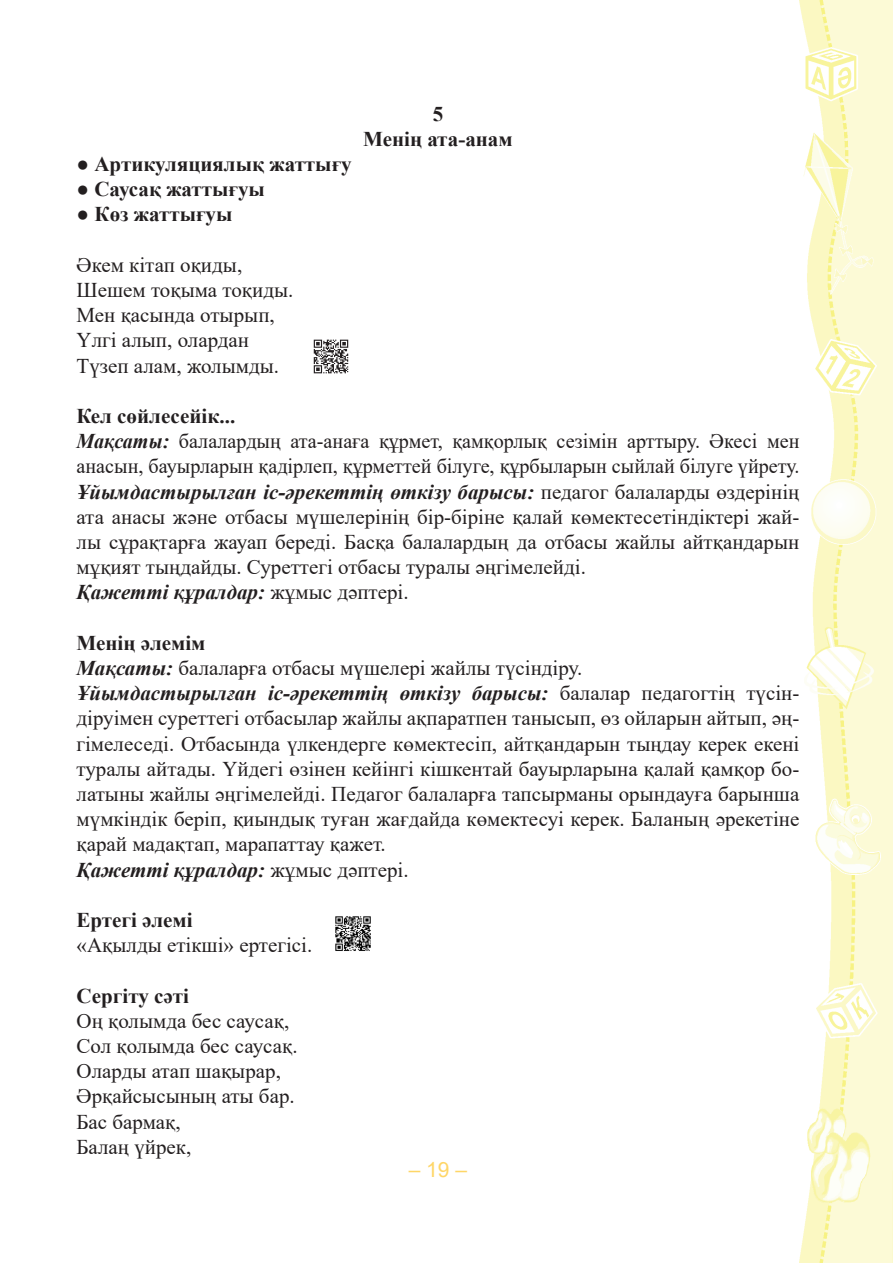
<style>
.page{position:relative;width:893px;height:1263px;background:#fff}
.page>*{position:absolute;margin:0;border:0;box-sizing:border-box;transform-origin:0 0}
.t1{font:21px/25.2px "Times New Roman";color:#231f20;text-align:justify}
.t2{font:21px "Times New Roman";color:#231f20;scale:.96 1}
.t3{font:700 21px "Times New Roman";color:#231f20}
.t4{font:italic 700 21px "Times New Roman";color:#231f20}
.t5{font:21px "Arial";color:#fed667}
.s1{font-weight:400}
.s2{font-weight:700;font-style:italic}
.s3{font-weight:400;font-style:normal}
</style>
<div class="page">
<img style="left:800px;top:0;width:93px;height:1263px">
<img style="left:313px;top:339px;width:36px;height:35px">
<img style="left:335px;top:916px;width:36px;height:35px">
<p class="t3" style="left:433px;top:98px;width:12px">5</p>
<p class="t3" style="left:363px;top:124px;width:151px">Менің ата-анам</p>
<p class="t3" style="left:77px;top:149px;width:277px"><span class="s1">●</span> Артикуляциялық жаттығу</p>
<p class="t3" style="left:77px;top:174px;width:190px"><span class="s1">●</span> Саусақ жаттығуы</p>
<p class="t3" style="left:77px;top:199px;width:157px"><span class="s1">●</span> Көз жаттығуы</p>
<p class="t1" style="left:77px;top:251px;width:167px">Әкем кітап оқиды,</p>
<p class="t1" style="left:77px;top:277px;width:218px">Шешем тоқыма тоқиды.</p>
<p class="t1" style="left:77px;top:302px;width:200px">Мен қасында отырып,</p>
<p class="t1" style="left:77px;top:327px;width:174px">Үлгі алып, олардан</p>
<p class="t1" style="left:77px;top:352px;width:204px">Түзеп алам, жолымды.</p>
<p class="t3" style="left:77px;top:401px;width:160px">Кел сөйлесейік...</p>
<p class="t2" style="left:77px;top:426px;width:755px"><span class="s2">Мақсаты:</span> балалардың ата-анаға құрмет, қамқорлық сезімін арттыру. Әкесі мен</p>
<p class="t2" style="left:77px;top:451px;width:755px">анасын, бауырларын қадірлеп, құрметтей білуге, құрбыларын сыйлай білуге үйрету.</p>
<p class="t1" style="left:77px;top:478px;width:724px"><span class="s2">Ұйымдастырылған іс-әрекеттің өткізу барысы:</span> педагог балаларды өздерінің ата анасы және отбасы мүшелерінің бір-біріне қалай көмектесетіндіктері жай&shy;лы сұрақтарға жауап береді. Басқа балалардың да отбасы жайлы айтқандарын мұқият тыңдайды. Суреттегі отбасы туралы әңгімелейді.</p>
<p class="t4" style="left:77px;top:578px;width:334px">Қажетті құралдар: <span class="s3">жұмыс дәптері.</span></p>
<p class="t3" style="left:77px;top:628px;width:131px">Менің әлемім</p>
<p class="t1" style="left:77px;top:655px;width:507px"><span class="s2">Мақсаты:</span> балаларға отбасы мүшелері жайлы түсіндіру.</p>
<p class="t1" style="left:77px;top:680px;width:724px"><span class="s2">Ұйымдастырылған іс-әрекеттің өткізу барысы:</span> балалар педагогтің түсін&shy;діруімен суреттегі отбасылар жайлы ақпаратпен танысып, өз ойларын айтып, әң&shy;гімелеседі. Отбасында үлкендерге көмектесіп, айтқандарын тыңдау керек екені туралы айтады. Үйдегі өзінен кейінгі кішкентай бауырларына қалай қамқор бо&shy;латыны жайлы әңгімелейді. Педагог балаларға тапсырманы орындауға барынша мүмкіндік беріп, қиындық туған жағдайда көмектесуі керек. Баланың әрекетіне қарай мадақтап, марапаттау қажет.</p>
<p class="t4" style="left:77px;top:855px;width:334px">Қажетті құралдар: <span class="s3">жұмыс дәптері.</span></p>
<p class="t3" style="left:77px;top:905px;width:118px">Ертегі әлемі</p>
<p class="t1" style="left:77px;top:932px;width:237px">«Ақылды етікші» ертегісі.</p>
<p class="t3" style="left:77px;top:980px;width:114px">Сергіту сәті</p>
<p class="t1" style="left:77px;top:1007px;width:214px">Оң қолымда бес саусақ,</p>
<p class="t1" style="left:77px;top:1033px;width:223px">Сол қолымда бес саусақ.</p>
<p class="t1" style="left:77px;top:1058px;width:206px">Оларды атап шақырар,</p>
<p class="t1" style="left:77px;top:1083px;width:220px">Әрқайсысының аты бар.</p>
<p class="t1" style="left:77px;top:1108px;width:106px">Бас бармақ,</p>
<p class="t1" style="left:77px;top:1133px;width:116px">Балаң үйрек,</p>
<p class="t5" style="left:409px;top:1155px;width:60px">– 19 –</p>
</div>
